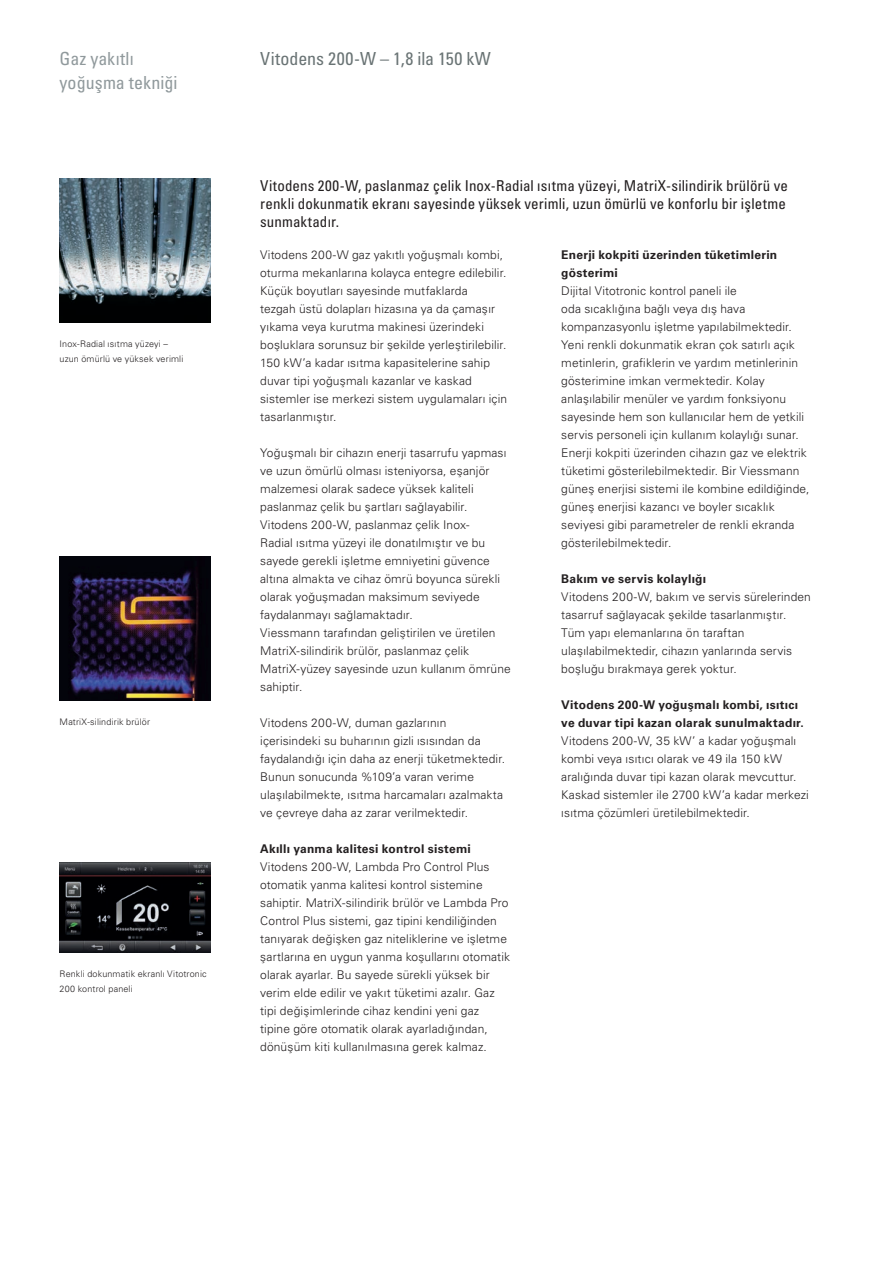
<style>
.page{position:relative;width:893px;height:1263px;background:#fff}
.page>*{position:absolute;margin:0;border:0;box-sizing:border-box;transform-origin:0 0}
.t1{font:condensed 18px "Univers LTCYR 57";letter-spacing:.01em;color:#697374}
.t2{font:condensed 18px/24px "Univers LTCYR 57";letter-spacing:.005em;color:#90999c}
.t3{font:condensed 15px/18px "Univers LTCYR 57";letter-spacing:.01em;color:#231f20}
.t4{font:300 12px/18px "Univers LTCYR 45";letter-spacing:.01em;color:#231f20}
.t5{font:700 12px/18px "Univers LTCYR 65";letter-spacing:.02em;color:#231f20}
.t6{font:300 9px/15px "Univers LTCYR 45";letter-spacing:.015em;color:#231f20}
</style>
<div class="page">
<img style="left:60px;top:179px;width:150px;height:144px">
<img style="left:60px;top:557px;width:150px;height:144px">
<img style="left:60px;top:863px;width:150px;height:90px">
<h1 class="t2" style="left:60px;top:47px;width:120px">Gaz yakıtlı yoğuşma tekniği</h1>
<h1 class="t1" style="left:260px;top:48px;width:232px">Vitodens 200-W – 1,8 ila 150 kW</h1>
<p class="t6" style="left:60px;top:336px;width:125px">Inox-Radial ısıtma yüzeyi – uzun ömürlü ve yüksek verimli</p>
<p class="t6" style="left:60px;top:714px;width:92px">MatriX-silindirik brülör</p>
<p class="t6" style="left:60px;top:966px;width:149px">Renkli dokunmatik ekranlı Vitotronic<br>200 kontrol paneli</p>
<p class="t3" style="left:260px;top:176px;width:529px">Vitodens 200-W, paslanmaz çelik Inox-Radial ısıtma yüzeyi, MatriX-silindirik brülörü ve renkli dokunmatik ekranı sayesinde yüksek verimli, uzun ömürlü ve konforlu bir işletme sunmaktadır.</p>
<p class="t4" style="left:260px;top:246px;width:248px">Vitodens 200-W gaz yakıtlı yoğuşmalı kombi, oturma mekanlarına kolayca entegre edilebilir.<br>Küçük boyutları sayesinde mutfaklarda<br>tezgah üstü dolapları hizasına ya da çamaşır yıkama veya kurutma makinesi üzerindeki boşluklara sorunsuz bir şekilde yerleştirilebilir.<br>150 kW’a kadar ısıtma kapasitelerine sahip duvar tipi yoğuşmalı kazanlar ve kaskad sistemler ise merkezi sistem uygulamaları için tasarlanmıştır.</p>
<p class="t4" style="left:260px;top:444px;width:252px">Yoğuşmalı bir cihazın enerji tasarrufu yapması ve uzun ömürlü olması isteniyorsa, eşanjör malzemesi olarak sadece yüksek kaliteli paslanmaz çelik bu şartları sağlayabilir.<br>Vitodens 200-W, paslanmaz çelik Inox-<br>Radial ısıtma yüzeyi ile donatılmıştır ve bu sayede gerekli işletme emniyetini güvence altına almakta ve cihaz ömrü boyunca sürekli olarak yoğuşmadan maksimum seviyede faydalanmayı sağlamaktadır.<br>Viessmann tarafından geliştirilen ve üretilen MatriX-silindirik brülör, paslanmaz çelik MatriX-yüzey sayesinde uzun kullanım ömrüne sahiptir.</p>
<p class="t4" style="left:260px;top:714px;width:246px">Vitodens 200-W, duman gazlarının içerisindeki su buharının gizli ısısından da faydalandığı için daha az enerji tüketmektedir.<br>Bunun sonucunda %109’a varan verime ulaşılabilmekte, ısıtma harcamaları azalmakta ve çevreye daha az zarar verilmektedir.</p>
<p class="t5" style="left:260px;top:839px;width:212px">Akıllı yanma kalitesi kontrol sistemi</p>
<p class="t4" style="left:260px;top:858px;width:251px">Vitodens 200-W, Lambda Pro Control Plus otomatik yanma kalitesi kontrol sistemine sahiptir. MatriX-silindirik brülör ve Lambda Pro Control Plus sistemi, gaz tipini kendiliğinden tanıyarak değişken gaz niteliklerine ve işletme şartlarına en uygun yanma koşullarını otomatik olarak ayarlar. Bu sayede sürekli yüksek bir verim elde edilir ve yakıt tüketimi azalır. Gaz tipi değişimlerinde cihaz kendini yeni gaz tipine göre otomatik olarak ayarladığından, dönüşüm kiti kullanılmasına gerek kalmaz.</p>
<p class="t5" style="left:561px;top:245px;width:217px">Enerji kokpiti üzerinden tüketimlerin gösterimi</p>
<p class="t4" style="left:561px;top:282px;width:250px">Dijital Vitotronic kontrol paneli ile<br>oda sıcaklığına bağlı veya dış hava kompanzasyonlu işletme yapılabilmektedir.<br>Yeni renkli dokunmatik ekran çok satırlı açık metinlerin, grafiklerin ve yardım metinlerinin gösterimine imkan vermektedir. Kolay anlaşılabilir menüler ve yardım fonksiyonu sayesinde hem son kullanıcılar hem de yetkili servis personeli için kullanım kolaylığı sunar.<br>Enerji kokpiti üzerinden cihazın gaz ve elektrik tüketimi gösterilebilmektedir. Bir Viessmann güneş enerjisi sistemi ile kombine edildiğinde, güneş enerjisi kazancı ve boyler sıcaklık seviyesi gibi parametreler de renkli ekranda gösterilebilmektedir.</p>
<p class="t5" style="left:561px;top:569px;width:146px">Bakım ve servis kolaylığı</p>
<p class="t4" style="left:561px;top:588px;width:251px">Vitodens 200-W, bakım ve servis sürelerinden tasarruf sağlayacak şekilde tasarlanmıştır.<br>Tüm yapı elemanlarına ön taraftan ulaşılabilmektedir, cihazın yanlarında servis boşluğu bırakmaya gerek yoktur.</p>
<p class="t5" style="left:561px;top:695px;width:244px">Vitodens 200-W yoğuşmalı kombi, ısıtıcı ve duvar tipi kazan olarak sunulmaktadır.</p>
<p class="t4" style="left:561px;top:732px;width:249px">Vitodens 200-W, 35 kW’ a kadar yoğuşmalı kombi veya ısıtıcı olarak ve 49 ila 150 kW aralığında duvar tipi kazan olarak mevcuttur.<br>Kaskad sistemler ile 2700 kW’a kadar merkezi ısıtma çözümleri üretilebilmektedir.</p>
</div>
